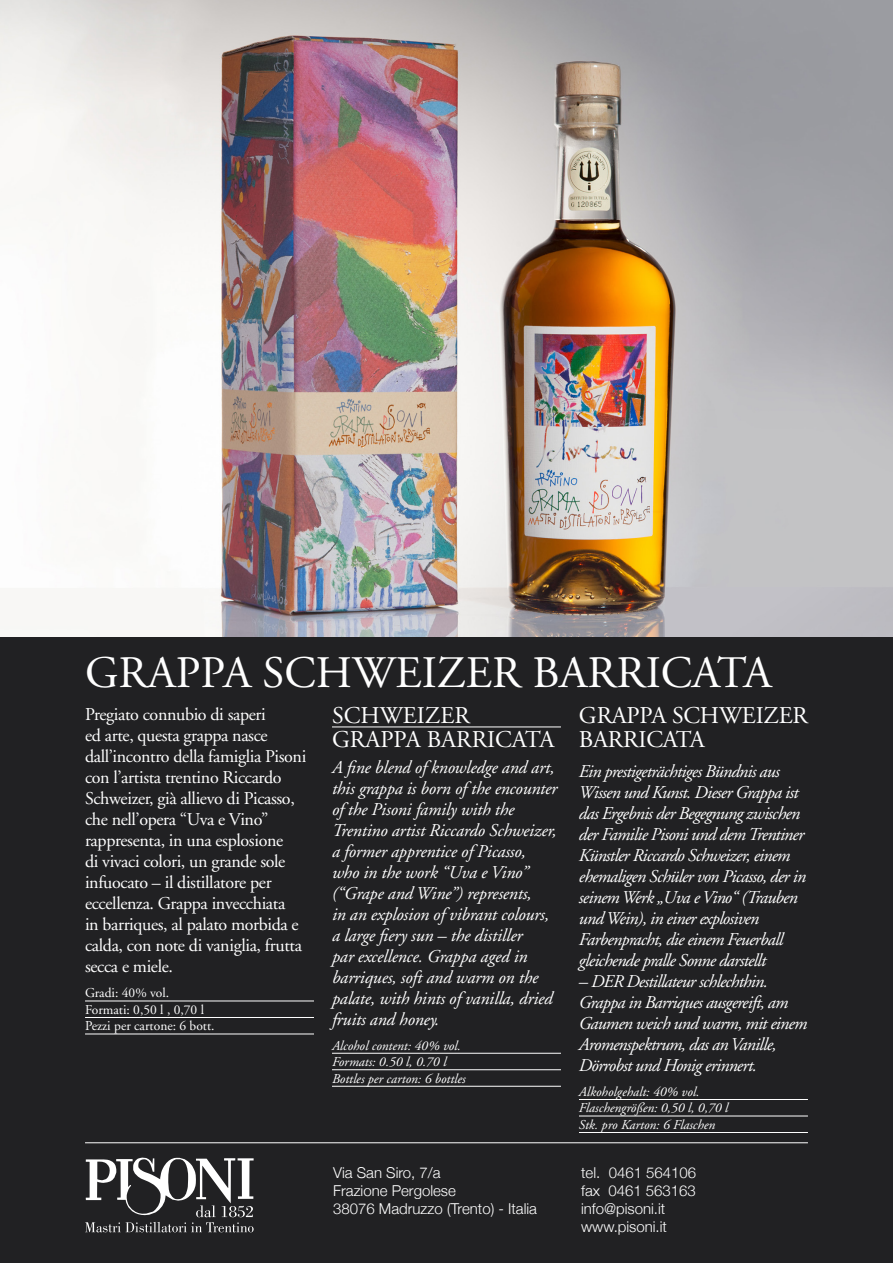
<style>
.page{position:relative;width:893px;height:1263px;background:#fff}
.page>*{position:absolute;margin:0;border:0;box-sizing:border-box;transform-origin:0 0}
.titolo{font:45px "Adobe Garamond";color:#fff}
.sottolineato{font:24px/24px "Adobe Garamond";color:#fff}
.titolo_straniero{font:24px/24px "Adobe Garamond";letter-spacing:-.01em;color:#fff}
.t1{font:italic 18px/21px "Adobe Garamond";letter-spacing:-.04em;color:#fff}
.t2{font:italic 18px/21px "Adobe Garamond";letter-spacing:-.01em;color:#fff}
.t3{font:18px/21px "Adobe Garamond";letter-spacing:-.02em;color:#fff}
.t4{font:300 15px/18px "Helvetica Neue";color:#fff}
.sottolineato-2{font:italic 13.5px "Adobe Garamond";color:#fff}
.sottolineato-3{font:13.5px "Adobe Garamond";color:#fff}
</style>
<div class="page">
<img style="left:0;top:0;width:893px;height:638px">
<div style="left:0;top:638px;width:893px;height:625px;background:#212123"></div>
<svg style="left:85px;top:1157px;width:169px;height:75px"></svg>
<hr style="left:85px;top:1142px;width:723px;height:1px;background:#fff">
<hr style="left:85px;top:1001px;width:229px;height:1px;background:#fff">
<hr style="left:85px;top:1017px;width:229px;height:1px;background:#fff">
<hr style="left:85px;top:1034px;width:229px;height:1px;background:#fff">
<hr style="left:332px;top:727px;width:229px;height:1px;background:#fff">
<hr style="left:332px;top:1053px;width:229px;height:1px;background:#fff">
<hr style="left:332px;top:1069px;width:229px;height:1px;background:#fff">
<hr style="left:332px;top:1086px;width:229px;height:1px;background:#fff">
<hr style="left:579px;top:1099px;width:229px;height:1px;background:#fff">
<hr style="left:579px;top:1116px;width:229px;height:1px;background:#fff">
<hr style="left:579px;top:1132px;width:229px;height:1px;background:#fff">
<p class="titolo" style="left:85px;top:648px;width:688px">GRAPPA SCHWEIZER BARRICATA</p>
<p class="t3" style="left:85px;top:704px;width:223px">Pregiato connubio di saperi<br>ed arte, questa grappa nasce dall’incontro della famiglia Pisoni con l’artista trentino Riccardo<br>Schweizer, già allievo di Picasso, che nell’opera “Uva e Vino” rappresenta, in una esplosione<br>di vivaci colori, un grande sole infuocato – il distillatore per eccellenza. Grappa invecchiata<br>in barriques, al palato morbida e calda, con note di vaniglia, frutta secca e miele.</p>
<p class="sottolineato-3" style="left:85px;top:986px;width:86px">Gradi: 40% vol.</p>
<p class="sottolineato-3" style="left:85px;top:1002px;width:121px">Formati: 0,50 l , 0,70 l</p>
<p class="sottolineato-3" style="left:85px;top:1019px;width:131px">Pezzi per cartone: 6 bott.</p>
<p class="sottolineato" style="left:332px;top:704px;width:224px">SCHWEIZER<br>GRAPPA BARRICATA</p>
<p class="t2" style="left:332px;top:757px;width:227px">A fine blend of knowledge and art, this grappa is born of the encounter of the Pisoni family with the<br>Trentino artist Riccardo Schweizer, a former apprentice of Picasso, who in the work “Uva e Vino” (“Grape and Wine”) represents,<br>in an explosion of vibrant colours, a large fiery sun – the distiller<br>par excellence. Grappa aged in barriques, soft and warm on the palate, with hints of vanilla, dried fruits and honey.</p>
<p class="sottolineato-2" style="left:332px;top:1038px;width:130px">Alcohol content: 40% vol.</p>
<p class="sottolineato-2" style="left:332px;top:1054px;width:116px">Formats: 0.50 l, 0.70 l</p>
<p class="sottolineato-2" style="left:332px;top:1071px;width:135px">Bottles per carton: 6 bottles</p>
<p class="titolo_straniero" style="left:579px;top:704px;width:230px">GRAPPA SCHWEIZER<br>BARRICATA</p>
<p class="t1" style="left:579px;top:761px;width:229px">Ein prestigeträchtiges Bündnis aus Wissen und Kunst. Dieser Grappa ist das Ergebnis der Begegnung zwischen der Familie Pisoni und dem Trentiner Künstler Riccardo Schweizer, einem ehemaligen Schüler von Picasso, der in seinem Werk „Uva e Vino“ (Trauben und Wein), in einer explosiven Farbenpracht, die einem Feuerball gleichende pralle Sonne darstellt</p>
<p class="t1" style="left:579px;top:971px;width:230px">– DER Destillateur schlechthin.<br>Grappa in Barriques ausgereift, am<br>Gaumen weich und warm, mit einem<br>Aromenspektrum, das an Vanille,<br>Dörrobst und Honig erinnert.</p>
<p class="sottolineato-2" style="left:579px;top:1084px;width:122px">Alkoholgehalt: 40% vol.</p>
<p class="sottolineato-2" style="left:579px;top:1101px;width:151px">Flaschengrößen: 0,50 l, 0,70 l</p>
<p class="sottolineato-2" style="left:579px;top:1117px;width:138px">Stk. pro Karton: 6 Flaschen</p>
<p class="t4" style="left:333px;top:1163px;width:205px">Via San Siro, 7/a<br>Frazione Pergolese<br>38076 Madruzzo (Trento) - Italia</p>
<p class="t4" style="left:581px;top:1163px;width:117px">tel. 0461 564106 fax 0461 563163 info@pisoni.it www.pisoni.it</p>
</div>
